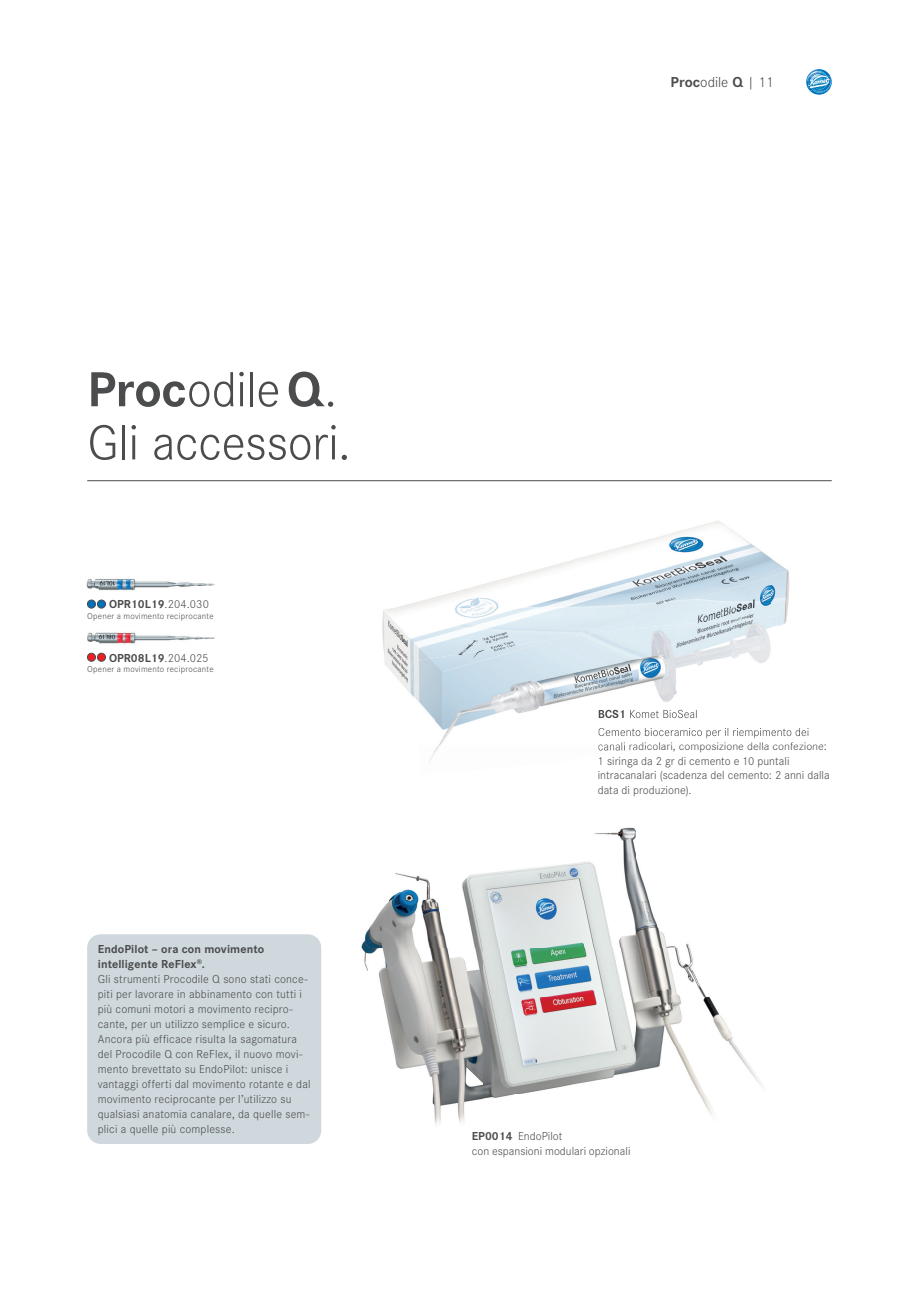
<style>
.page{position:relative;width:919px;height:1289px;background:#fff}
.page>*{position:absolute;margin:0;border:0;box-sizing:border-box;transform-origin:0 0}
.t1{font:300 51px/53.1px "Corporate SOT";letter-spacing:-.01em;color:#4b4c4d}
.t2{font:300 15px "Corporate SOT";color:#4b4c4d}
.t3{font:300 12px/15px "Corporate SOT";letter-spacing:.015em;color:#4b4c4d}
.t4{font:700 12px "Corporate SOT";color:#4b4c4d}
.t5{font:300 9px "Corporate SOT";letter-spacing:.025em;color:#4b4c4d}
.s1{font-weight:700}
.s2{font-weight:300}
</style>
<div class="page">
<svg style="left:806px;top:69px;width:25px;height:24px"></svg>
<hr style="left:87px;top:480px;width:744px;height:1px;background:#4b4c4d">
<img style="left:361px;top:827px;width:402px;height:298px">
<img style="left:86px;top:579px;width:129px;height:12px">
<img style="left:87px;top:632px;width:128px;height:12px">
<div style="left:87px;top:600px;width:8px;height:8px;background:#0072bc;border-radius:50%"></div>
<div style="left:87px;top:600px;width:9px;height:8px;border:1px solid #4b4c4d;border-radius:50%"></div>
<div style="left:97px;top:600px;width:8px;height:8px;background:#0072bc;border-radius:50%"></div>
<div style="left:97px;top:600px;width:9px;height:8px;border:1px solid #4b4c4d;border-radius:50%"></div>
<div style="left:87px;top:653px;width:8px;height:8px;background:#ee1d23;border-radius:50%"></div>
<div style="left:87px;top:653px;width:9px;height:8px;border:1px solid #4b4c4d;border-radius:50%"></div>
<div style="left:97px;top:653px;width:8px;height:8px;background:#ee1d23;border-radius:50%"></div>
<div style="left:97px;top:653px;width:9px;height:8px;border:1px solid #4b4c4d;border-radius:50%"></div>
<div style="left:88px;top:934px;width:232px;height:209px;background:#cfd8dd;border-radius:13px"></div>
<div style="left:87px;top:934px;width:234px;height:209px;border:1px solid #cfd8dd;border-radius:13px"></div>
<img style="left:396px;top:521px;width:375px;height:87px">
<img style="left:771px;top:558px;width:19px;height:66px">
<img style="left:382px;top:608px;width:91px;height:86px">
<img style="left:473px;top:608px;width:248px;height:16px">
<img style="left:721px;top:608px;width:50px;height:11px">
<img style="left:773px;top:728px;width:36px;height:9px">
<img style="left:682px;top:742px;width:135px;height:3px">
<img style="left:429px;top:745px;width:11px;height:17px">
<img style="left:598px;top:745px;width:62px;height:6px">
<img style="left:411px;top:659px;width:214px;height:86px">
<img style="left:625px;top:659px;width:91px;height:80px">
<img style="left:731px;top:616px;width:54px;height:47px">
<img style="left:426px;top:624px;width:252px;height:35px">
<img style="left:678px;top:619px;width:54px;height:40px">
<img style="left:598px;top:709px;width:27px;height:9px">
<img style="left:630px;top:709px;width:66px;height:9px">
<img style="left:598px;top:727px;width:175px;height:11px">
<img style="left:598px;top:742px;width:84px;height:3px">
<h1 class="t1" style="left:87px;top:360px;width:265px"><span class="s1">Proc</span>odile <span class="s1">Q</span>.<br>Gli accessori.</h1>
<p class="t4" style="left:109px;top:595px;width:101px">OPR10L19<span class="s2">.204.030</span></p>
<p class="t5" style="left:87px;top:609px;width:128px">Opener a movimento reciprocante</p>
<p class="t4" style="left:109px;top:648px;width:101px">OPR08L19<span class="s2">.204.025</span></p>
<p class="t5" style="left:87px;top:663px;width:128px">Opener a movimento reciprocante</p>
<p class="t3" style="left:98px;top:941px;width:214px"><span class="s1">EndoPilot – ora con movimento intelligente ReFlex</span><sup>®</sup><span class="s1">.<br></span>Gli strumenti Procodile Q sono stati conce&shy;piti per lavorare in abbinamento con tutti i più comuni motori a movimento recipro&shy;cante, per un utilizzo semplice e sicuro.<br>Ancora più efficace risulta la sagomatura del Procodile Q con ReFlex, il nuovo movi&shy;mento brevettato su EndoPilot: unisce i vantaggi offerti dal movimento rotante e dal movimento reciprocante per l’utilizzo su qualsiasi anatomia canalare, da quelle sem&shy;plici a quelle più complesse.</p>
<p class="t2" style="left:670px;top:72px;width:105px"><span class="s1">Proc</span>odile <span class="s1">Q</span> | 11</p>
<p class="t3" style="left:597px;top:738px;width:233px;line-height:14.4px">canali radicolari, composizione della confezione:<br>1 siringa da 2 gr di cemento e 10 puntali intracanalari (scadenza del cemento: 2 anni dalla data di produzione).</p>
<p class="t3" style="left:471px;top:1127px;width:160px"><span class="s1">EP0014</span> EndoPilot<br>con espansioni modulari opzionali</p>
</div>
